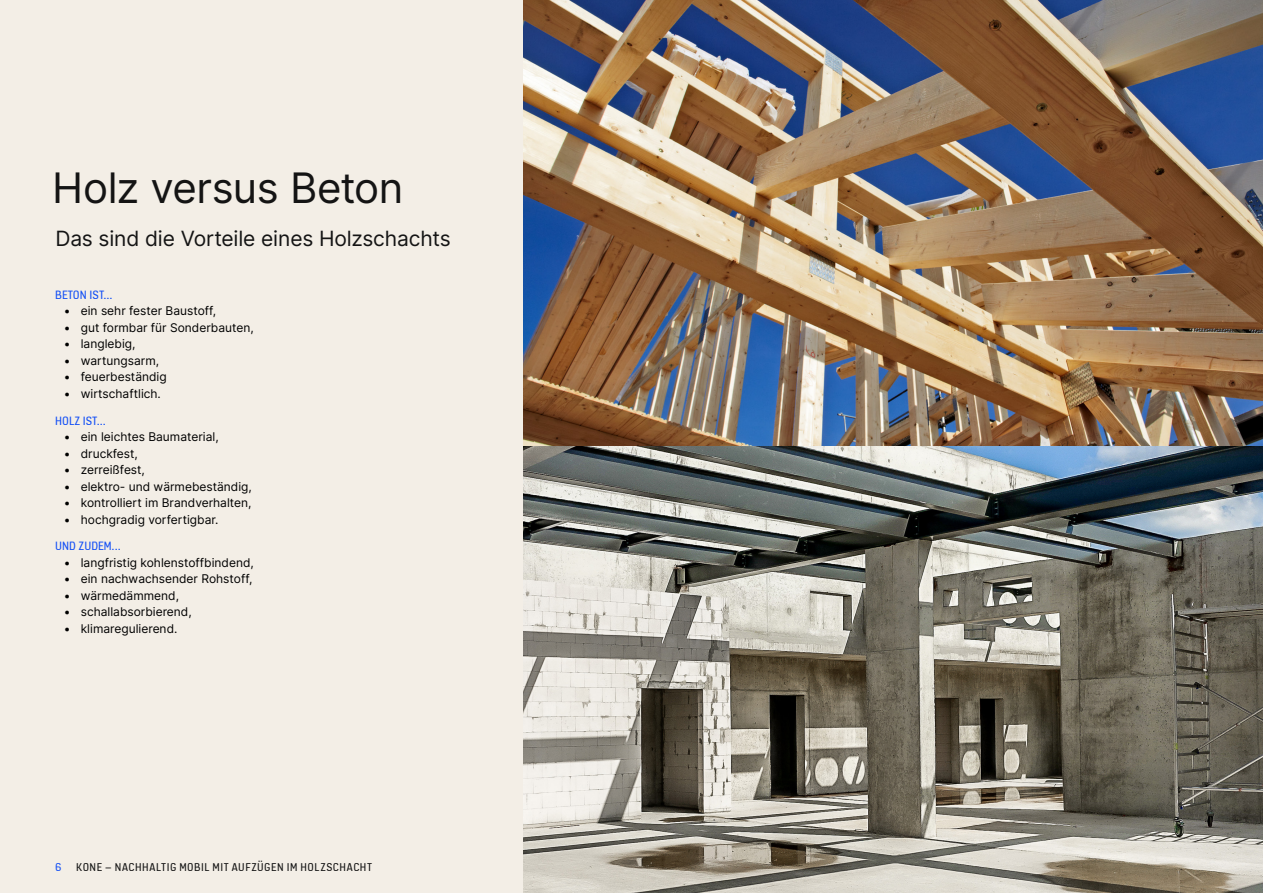
<style>
.page{position:relative;width:1263px;height:893px;background:#fff}
.page>*{position:absolute;margin:0;border:0;box-sizing:border-box;transform-origin:0 0}
.Headline_1_white{font:42px "Inter";letter-spacing:-.015em;color:#141414}
.Headline_2{font:21px "Inter";letter-spacing:-.005em;color:#141414}
.Highlights_in_KONE_information{font:12.75px "KONE Information";color:#1450f5}
.t1{font:12px "Inter";color:#000}
.t2{font:12px "KONE Information";letter-spacing:.045em;color:#141414}
.t3{font:12px "KONE Information";color:#1450f5}
</style>
<div class="page">
<div style="left:0;top:0;width:523px;height:893px;background:#f3eee6"></div>
<img style="left:523px;top:0;width:740px;height:446px">
<svg style="left:523px;top:446px;width:740px;height:447px"></svg>
<p class="Headline_1_white" style="left:52px;top:157px;width:353px">Holz versus Beton</p>
<p class="Headline_2" style="left:56px;top:224px;width:397px">Das sind die Vorteile eines Holzschachts</p>
<p class="Highlights_in_KONE_information" style="left:55px;top:286px;width:59px">BETON IST...</p>
<p class="t1" style="left:64px;top:302px;width:154px">• ein sehr fester Baustoff,</p>
<p class="t1" style="left:64px;top:319px;width:191px">• gut formbar für Sonderbauten,</p>
<p class="t1" style="left:64px;top:335px;width:73px">• langlebig,</p>
<p class="t1" style="left:64px;top:352px;width:97px">• wartungsarm,</p>
<p class="t1" style="left:64px;top:368px;width:104px">• feuerbeständig</p>
<p class="t1" style="left:64px;top:385px;width:99px">• wirtschaftlich.</p>
<p class="Highlights_in_KONE_information" style="left:55px;top:412px;width:52px">HOLZ IST...</p>
<p class="t1" style="left:64px;top:428px;width:156px">• ein leichtes Baumaterial,</p>
<p class="t1" style="left:64px;top:445px;width:76px">• druckfest,</p>
<p class="t1" style="left:64px;top:461px;width:83px">• zerreißfest,</p>
<p class="t1" style="left:64px;top:478px;width:190px">• elektro- und wärmebeständig,</p>
<p class="t1" style="left:64px;top:494px;width:189px">• kontrolliert im Brandverhalten,</p>
<p class="t1" style="left:64px;top:511px;width:156px">• hochgradig vorfertigbar.</p>
<p class="Highlights_in_KONE_information" style="left:55px;top:537px;width:67px">UND ZUDEM...</p>
<p class="t1" style="left:64px;top:554px;width:192px">• langfristig kohlenstoffbindend,</p>
<p class="t1" style="left:64px;top:570px;width:190px">• ein nachwachsender Rohstoff,</p>
<p class="t1" style="left:64px;top:587px;width:117px">• wärmedämmend,</p>
<p class="t1" style="left:64px;top:603px;width:130px">• schallabsorbierend,</p>
<p class="t1" style="left:64px;top:620px;width:115px">• klimaregulierend.</p>
<p class="t3" style="left:55px;top:859px;width:8px">6</p>
<p class="t2" style="left:76px;top:859px;width:297px">KONE – NACHHALTIG MOBIL MIT AUFZÜGEN IM HOLZSCHACHT</p>
</div>
